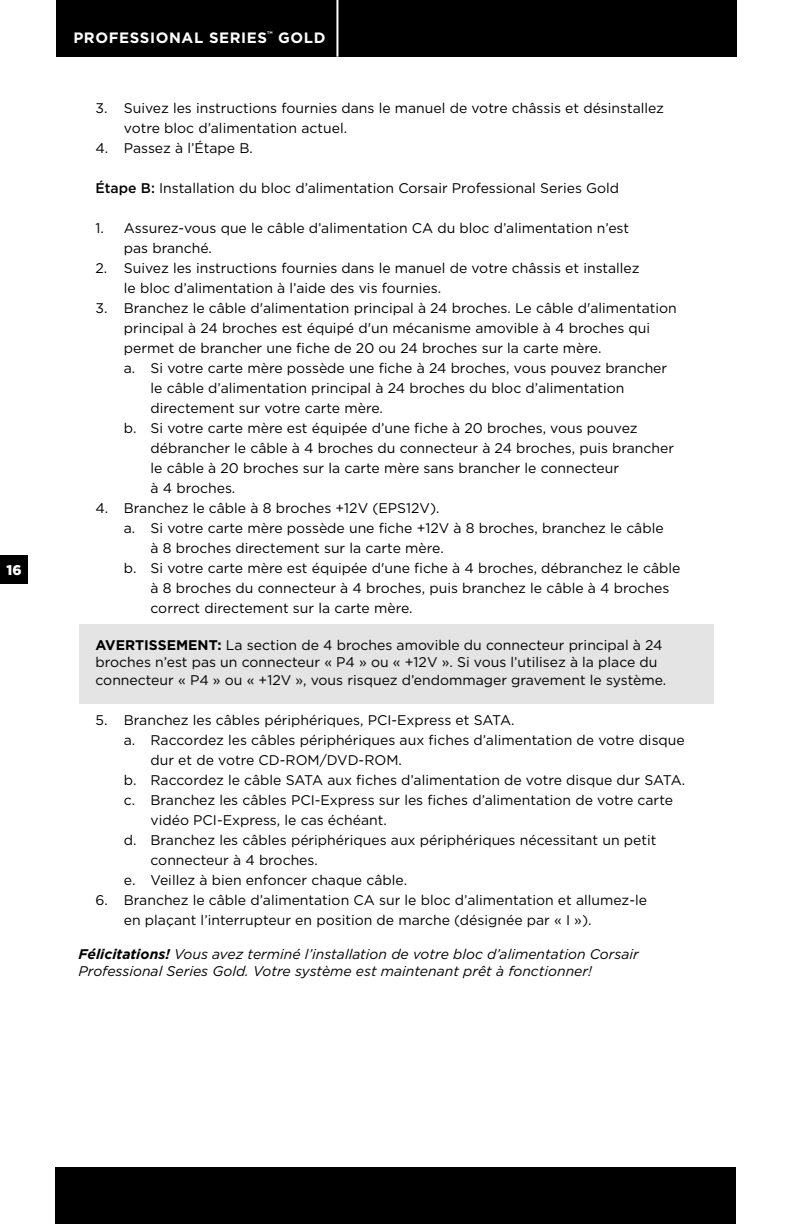
<style>
.page{position:relative;width:792px;height:1224px;background:#fff}
.page>*{position:absolute;margin:0;border:0;box-sizing:border-box;transform-origin:0 0}
.t1{font:700 15px "Gotham";letter-spacing:.04em;color:#fff}
.t2{font:14px/20px "Gotham";color:#000}
.t3{font:italic 14px/17.2px "Gotham";color:#000}
.t4{font:900 14px "Gotham";color:#fff}
.s1{font-weight:500}
.s2{font-weight:700}
</style>
<div class="page">
<div style="left:0;top:556px;width:28px;height:28px;background:#000"></div>
<div style="left:56px;top:0;width:680px;height:57px;background:#000"></div>
<div style="left:56px;top:1167px;width:680px;height:57px;background:#000"></div>
<hr style="left:336px;top:0;width:2px;height:57px;background:#fff">
<div style="left:79px;top:624px;width:634px;height:80px;background:#e4e4e4"></div>
<p class="t4" style="left:7px;top:560px;width:17px">16</p>
<p class="t1" style="left:73px;top:28px;width:254px">PROFESSIONAL SERIES<sup>™</sup> GOLD</p>
<p class="t2" style="left:124px;top:98px;width:542px;text-indent:-28px">3. Suivez les instructions fournies dans le manuel de votre châssis et désinstallez votre bloc d’alimentation actuel.</p>
<p class="t2" style="left:96px;top:138px;width:159px">4. Passez à l’Étape B.</p>
<p class="t2" style="left:96px;top:178px;width:525px"><span class="s1">Étape B:</span> Installation du bloc d’alimentation Corsair Professional Series Gold</p>
<p class="t2" style="left:124px;top:218px;width:507px;text-indent:-28px">1. Assurez-vous que le câble d’alimentation CA du bloc d’alimentation n’est pas branché.</p>
<p class="t2" style="left:124px;top:258px;width:517px;text-indent:-28px">2. Suivez les instructions fournies dans le manuel de votre châssis et installez le bloc d’alimentation à l’aide des vis fournies.</p>
<p class="t2" style="left:96px;top:298px;width:583px">3. Branchez le câble d'alimentation principal à 24 broches. Le câble d'alimentation</p>
<p class="t2" style="left:124px;top:318px;width:528px">principal à 24 broches est équipé d'un mécanisme amovible à 4 broches qui</p>
<p class="t2" style="left:124px;top:338px;width:479px">permet de brancher une fiche de 20 ou 24 broches sur la carte mère.</p>
<p class="t2" style="left:124px;top:358px;width:545px">a. Si votre carte mère possède une fiche à 24 broches, vous pouvez brancher</p>
<p class="t2" style="left:151px;top:378px;width:475px">le câble d’alimentation principal à 24 broches du bloc d’alimentation</p>
<p class="t2" style="left:151px;top:398px;width:234px">directement sur votre carte mère.</p>
<p class="t2" style="left:124px;top:418px;width:515px">b. Si votre carte mère est équipée d’une fiche à 20 broches, vous pouvez</p>
<p class="t2" style="left:151px;top:438px;width:525px">débrancher le câble à 4 broches du connecteur à 24 broches, puis brancher</p>
<p class="t2" style="left:151px;top:458px;width:470px">le câble à 20 broches sur la carte mère sans brancher le connecteur</p>
<p class="t2" style="left:151px;top:478px;width:86px">à 4 broches.</p>
<p class="t2" style="left:96px;top:498px;width:346px">4. Branchez le câble à 8 broches +12V (EPS12V).</p>
<p class="t2" style="left:124px;top:518px;width:541px">a. Si votre carte mère possède une fiche +12V à 8 broches, branchez le câble</p>
<p class="t2" style="left:151px;top:538px;width:295px">à 8 broches directement sur la carte mère.</p>
<p class="t2" style="left:124px;top:558px;width:558px">b. Si votre carte mère est équipée d'une fiche à 4 broches, débranchez le câble</p>
<p class="t2" style="left:151px;top:578px;width:520px">à 8 broches du connecteur à 4 broches, puis branchez le câble à 4 broches</p>
<p class="t2" style="left:151px;top:598px;width:264px">correct directement sur la carte mère.</p>
<p class="t2" style="left:96px;top:636px;width:572px;line-height:17.2px"><span class="s2">AVERTISSEMENT:</span> La section de 4 broches amovible du connecteur principal à 24 broches n’est pas un connecteur « P4 » ou « +12V ». Si vous l’utilisez à la place du connecteur « P4 » ou « +12V », vous risquez d’endommager gravement le système.</p>
<p class="t2" style="left:96px;top:709px;width:421px">5. Branchez les câbles périphériques, PCI-Express et SATA.</p>
<p class="t2" style="left:124px;top:729px;width:562px">a. Raccordez les câbles périphériques aux fiches d’alimentation de votre disque</p>
<p class="t2" style="left:151px;top:749px;width:253px">dur et de votre CD-ROM/DVD-ROM.</p>
<p class="t2" style="left:124px;top:769px;width:563px">b. Raccordez le câble SATA aux fiches d’alimentation de votre disque dur SATA.</p>
<p class="t2" style="left:124px;top:789px;width:551px">c. Branchez les câbles PCI-Express sur les fiches d’alimentation de votre carte</p>
<p class="t2" style="left:151px;top:809px;width:238px">vidéo PCI-Express, le cas échéant.</p>
<p class="t2" style="left:124px;top:829px;width:534px">d. Branchez les câbles périphériques aux périphériques nécessitant un petit</p>
<p class="t2" style="left:151px;top:849px;width:169px">connecteur à 4 broches.</p>
<p class="t2" style="left:124px;top:869px;width:285px">e. Veillez à bien enfoncer chaque câble.</p>
<p class="t2" style="left:124px;top:889px;width:525px;text-indent:-28px">6. Branchez le câble d’alimentation CA sur le bloc d’alimentation et allumez-le en plaçant l’interrupteur en position de marche (désignée par « I »).</p>
<p class="t3" style="left:79px;top:945px;width:562px"><span class="s2">Félicitations!</span> Vous avez terminé l’installation de votre bloc d’alimentation Corsair<br>Professional Series Gold. Votre système est maintenant prêt à fonctionner!</p>
</div>
